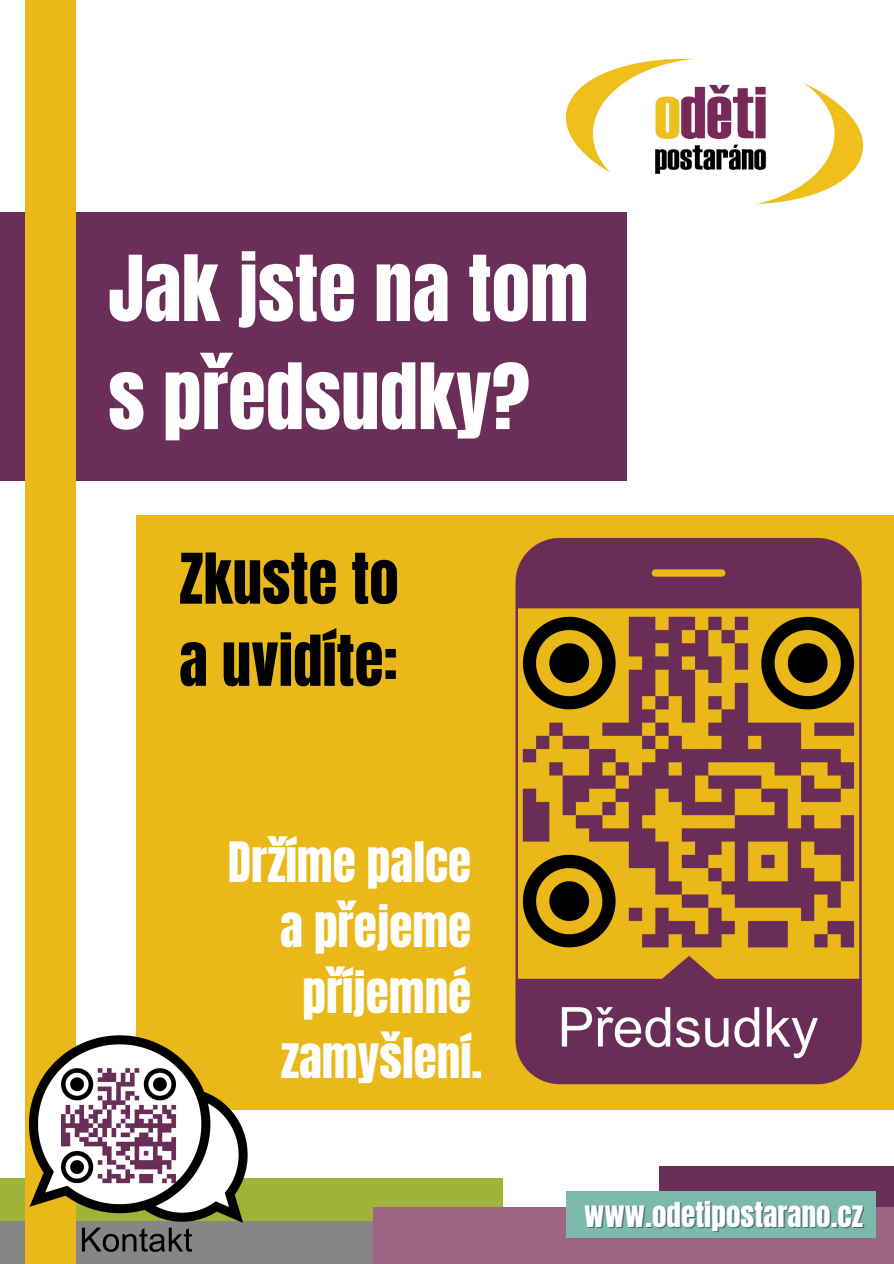
<style>
.page{position:relative;width:894px;height:1264px;background:#fff}
.page>*{position:absolute;margin:0;border:0;box-sizing:border-box;transform-origin:0 0}
.t1{font:77.25px "Anton";color:#fff}
.t2{font:59.25px "Anton";color:#000}
.t3{font:47.25px "Anton";color:#fff}
.t4{font:29.25px "Anton";color:#fff}
</style>
<div class="page">
<div style="left:0;top:1178px;width:503px;height:46px;background:#9fb338"></div>
<div style="left:0;top:1220px;width:893px;height:43px;background:#868686"></div>
<div style="left:658px;top:1165px;width:235px;height:55px;background:#6a2e58"></div>
<div style="left:373px;top:1207px;width:520px;height:56px;background:#9c6584"></div>
<div style="left:0;top:212px;width:626px;height:268px;background:#6a2e58"></div>
<div style="left:25px;top:0;width:51px;height:1263px;background:#eab818"></div>
<div style="left:566px;top:1191px;width:309px;height:46px;background:#7cb9ab"></div>
<img style="left:566px;top:59px;width:296px;height:146px">
<div style="left:136px;top:515px;width:757px;height:594px;background:#eab818"></div>
<img style="left:11px;top:1035px;width:249px;height:217px">
<img style="left:515px;top:537px;width:347px;height:548px">
<p class="t1" style="left:108px;top:233px;width:482px">Jak jste na tom</p>
<p class="t1" style="left:108px;top:341px;width:423px">s předsudky?</p>
<p class="t2" style="left:179px;top:536px;width:221px">Zkuste to</p>
<p class="t2" style="left:179px;top:618px;width:220px">a uvidíte:</p>
<p class="t3" style="left:228px;top:828px;width:245px">Držíme palce</p>
<p class="t3" style="left:280px;top:893px;width:193px">a přejeme</p>
<p class="t3" style="left:302px;top:958px;width:170px">příjemné</p>
<p class="t3" style="left:281px;top:1024px;width:203px">zamyšlení.</p>
<p class="t4" style="left:584px;top:1193px;width:280px">www.odetipostarano.cz</p>
</div>
